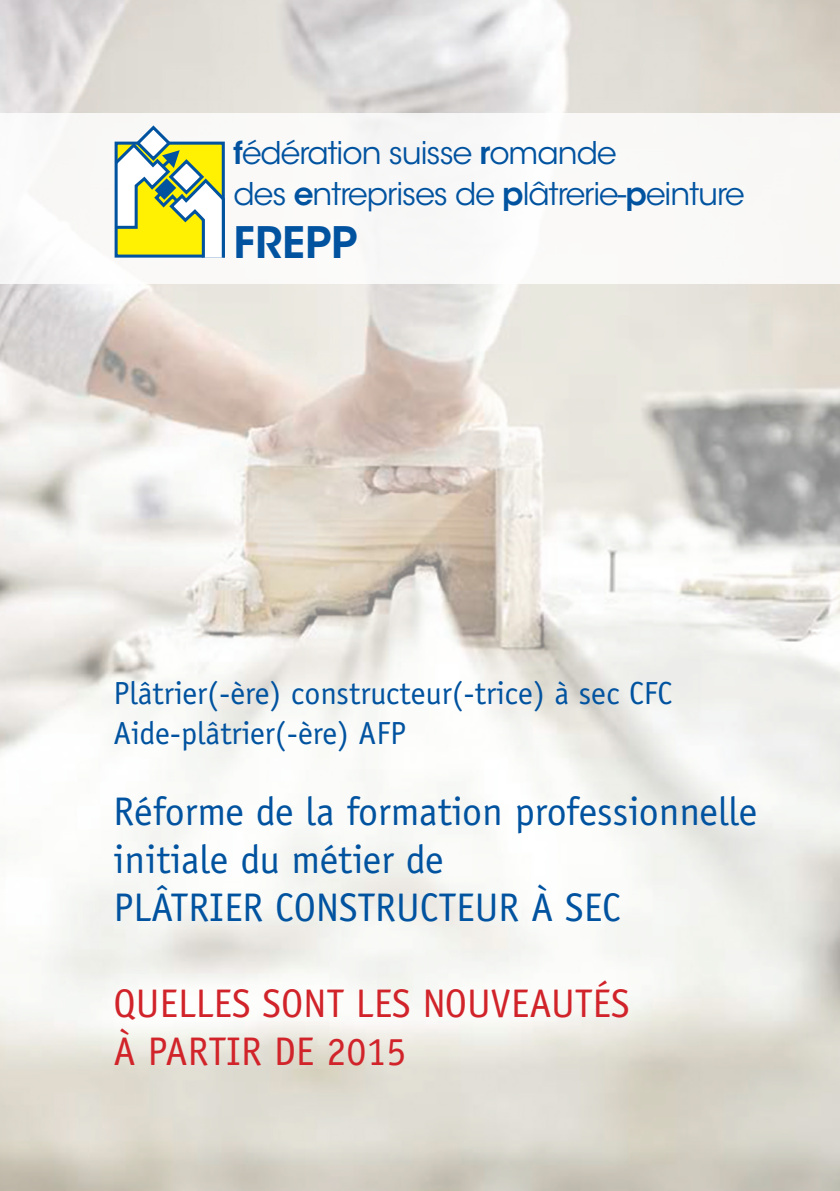
<style>
.page{position:relative;width:840px;height:1191px;background:#fff}
.page>*{position:absolute;margin:0;border:0;box-sizing:border-box;transform-origin:0 0}
.t1{font:600 43px "ITC Avant Garde Std";color:#0153a0}
.t2{font:40px/48px "Officina Sans Std";color:#0153a0}
.t3{font:40px/48px "Officina Sans Std";color:#d1232a}
.t4{font:32px/40px "Officina Sans Std";color:#0153a0}
.t5{font:31.2px/40.6px "ITC Avant Garde Std";letter-spacing:-.03em;color:#0153a0}
.s1{font-weight:600}
</style>
<div class="page">
<img style="left:0;top:0;width:839px;height:1191px">
<div style="left:0;top:113px;width:839px;height:170px;background:#f9f9f7"></div>
<svg style="left:114px;top:125px;width:111px;height:133px"></svg>
<p class="t5" style="left:233px;top:133px;width:512px"><span class="s1">f</span>édération suisse <span class="s1">r</span>omande<br>des <span class="s1">e</span>ntreprises de <span class="s1">p</span>lâtrerie-<span class="s1">p</span>einture</p>
<p class="t1" style="left:233px;top:215px;width:125px">FREPP</p>
<p class="t4" style="left:113px;top:673px;width:560px">Plâtrier(-ère) constructeur(-trice) à sec CFC<br>Aide-plâtrier(-ère) AFP</p>
<p class="t2" style="left:113px;top:788px;width:645px">Réforme de la formation professionnelle initiale du métier de<br>PLÂTRIER CONSTRUCTEUR À SEC</p>
<p class="t3" style="left:113px;top:980px;width:517px">QUELLES SONT LES NOUVEAUTÉS<br>À PARTIR DE 2015</p>
</div>
